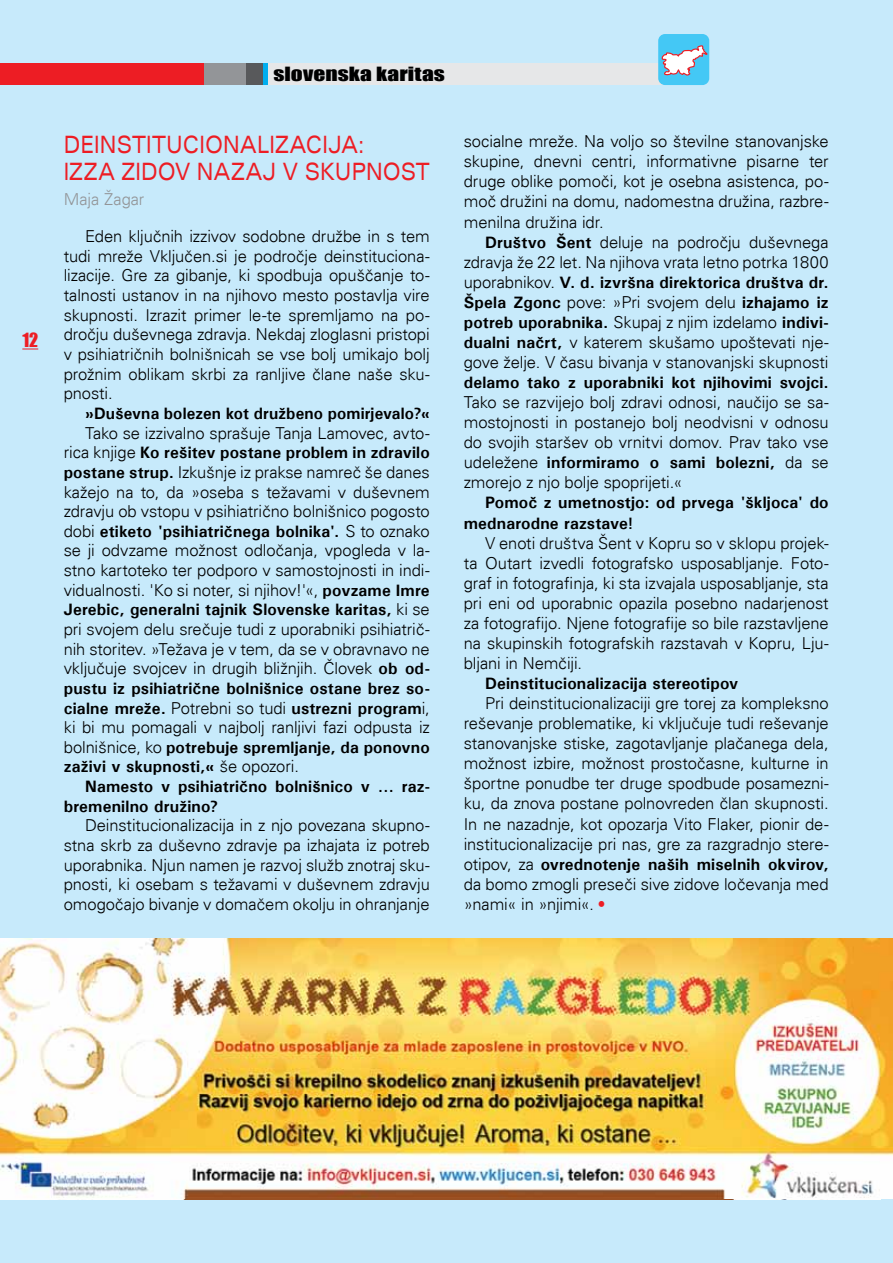
<style>
.page{position:relative;width:893px;height:1263px;background:#c7eafb}
.page>*{position:absolute;margin:0;border:0;box-sizing:border-box;transform-origin:0 0}
.t1{font:expanded 24px/27.2px "Univers";letter-spacing:.005em;color:#ed1d24;scale:.78 1}
.t2{font:18px "Impact";letter-spacing:.005em;color:#000;scale:1.3 1}
.t3{font:18px "Impact";color:#ed1d24}
.t4{font:300 16.5px/20.1px "Univers";letter-spacing:-.005em;color:#000;text-align:justify}
.t5{font:700 16.5px/19.6px "Univers";letter-spacing:.01em;color:#000}
.t6{font:300 16.5px "Univers";color:#939598}
.s1{font-weight:700}
.s2{color:#ed1d24}
</style>
<div class="page">
<svg style="left:22px;top:348px;width:16px;height:2px"></svg>
<div style="left:0;top:64px;width:671px;height:21px;background:#e6e7e8"></div>
<div style="left:0;top:64px;width:263px;height:21px;background:#58595b"></div>
<div style="left:0;top:64px;width:246px;height:21px;background:#939598"></div>
<div style="left:0;top:64px;width:203px;height:21px;background:#ed1d24"></div>
<div style="left:658px;top:34px;width:51px;height:51px;background:#44c8f5;border-radius:7px"></div>
<svg style="left:661px;top:45px;width:47px;height:31px"></svg>
<img style="left:0;top:939px;width:893px;height:259px">
<p class="t3" style="left:22px;top:326px;width:17px">12</p>
<p class="t2" style="left:273px;top:60px;width:133px">slovenska karitas</p>
<h1 class="t1" style="left:64px;top:131px;width:471px">DEINSTITUCIONALIZACIJA:<br>IZZA ZIDOV NAZAJ V SKUPNOST</h1>
<p class="t6" style="left:64px;top:190px;width:82px">Maja Žagar</p>
<p class="t4" style="left:64px;top:226px;width:368px;line-height:19.6px;text-indent:21px">Eden ključnih izzivov sodobne družbe in s tem tudi mreže Vključen.si je področje deinstituciona&shy;lizacije. Gre za gibanje, ki spodbuja opuščanje to&shy;talnosti ustanov in na njihovo mesto postavlja vire skupnosti. Izrazit primer le-te spremljamo na po&shy;dročju duševnega zdravja. Nekdaj zloglasni pristopi v psihiatričnih bolnišnicah se vse bolj umikajo bolj prožnim oblikam skrbi za ranljive člane naše sku&shy;pnosti.</p>
<p class="t5" style="left:85px;top:403px;width:346px">»Duševna bolezen kot družbeno pomirjevalo?«</p>
<p class="t4" style="left:64px;top:423px;width:368px;line-height:19.6px;text-indent:21px">Tako se izzivalno sprašuje Tanja Lamovec, avto&shy;rica knjige <span class="s1">Ko rešitev postane problem in zdravilo postane strup.</span> Izkušnje iz prakse namreč še danes kažejo na to, da »oseba s težavami v duševnem zdravju ob vstopu v psihiatrično bolnišnico pogosto dobi <span class="s1">etiketo 'psihiatričnega bolnika'.</span> S to oznako se ji odvzame možnost odločanja, vpogleda v la&shy;stno kartoteko ter podporo v samostojnosti in indi&shy;vidualnosti. 'Ko si noter, si njihov!'«, <span class="s1">povzame Imre Jerebic, generalni tajnik Slovenske karitas,</span> ki se pri svojem delu srečuje tudi z uporabniki psihiatrič&shy;nih storitev. »Težava je v tem, da se v obravnavo ne vključuje svojcev in drugih bližnjih. Človek <span class="s1">ob od&shy;pustu iz psihiatrične bolnišnice ostane brez so&shy;cialne mreže.</span> Potrebni so tudi <span class="s1">ustrezni program</span>i, ki bi mu pomagali v najbolj ranljivi fazi odpusta iz bolnišnice, ko <span class="s1">potrebuje spremljanje, da ponovno zaživi v skupnosti,«</span> še opozori.</p>
<p class="t5" style="left:64px;top:776px;width:368px;text-indent:21px">Namesto v psihiatrično bolnišnico v … raz&shy;bremenilno družino?</p>
<p class="t4" style="left:64px;top:816px;width:368px;line-height:19.6px;text-indent:21px">Deinstitucionalizacija in z njo povezana skupno&shy;stna skrb za duševno zdravje pa izhajata iz potreb uporabnika. Njun namen je razvoj služb znotraj sku&shy;pnosti, ki osebam s težavami v duševnem zdravju omogočajo bivanje v domačem okolju in ohranjanje</p>
<p class="t4" style="left:464px;top:131px;width:366px">socialne mreže. Na voljo so številne stanovanjske skupine, dnevni centri, informativne pisarne ter druge oblike pomoči, kot je osebna asistenca, po&shy;moč družini na domu, nadomestna družina, razbre&shy;menilna družina idr.</p>
<p class="t4" style="left:464px;top:232px;width:366px;text-indent:21px"><span class="s1">Društvo Šent</span> deluje na področju duševnega zdravja že 22 let. Na njihova vrata letno potrka 1800 uporabnikov. <span class="s1">V. d. izvršna direktorica društva dr.<br>Špela Zgonc</span> pove: »Pri svojem delu <span class="s1">izhajamo iz potreb uporabnika.</span> Skupaj z njim izdelamo <span class="s1">indivi&shy;dualni načrt,</span> v katerem skušamo upoštevati nje&shy;gove želje. V času bivanja v stanovanjski skupnosti</p>
<p class="t5" style="left:464px;top:372px;width:366px">delamo tako z uporabniki kot njihovimi svojci.</p>
<p class="t4" style="left:464px;top:392px;width:366px">Tako se razvijejo bolj zdravi odnosi, naučijo se sa&shy;mostojnosti in postanejo bolj neodvisni v odnosu do svojih staršev ob vrnitvi domov. Prav tako vse udeležene <span class="s1">informiramo o sami bolezni,</span> da se zmorejo z njo bolje spoprijeti.«</p>
<p class="t5" style="left:464px;top:492px;width:366px;line-height:20.1px;text-indent:21px">Pomoč z umetnostjo: od prvega 'škljoca' do mednarodne razstave!</p>
<p class="t4" style="left:464px;top:533px;width:366px;text-indent:21px">V enoti društva Šent v Kopru so v sklopu projek&shy;ta Outart izvedli fotografsko usposabljanje. Foto&shy;graf in fotografinja, ki sta izvajala usposabljanje, sta pri eni od uporabnic opazila posebno nadarjenost za fotografijo. Njene fotografije so bile razstavljene na skupinskih fotografskih razstavah v Kopru, Lju&shy;bljani in Nemčiji.</p>
<p class="t5" style="left:485px;top:673px;width:255px">Deinstitucionalizacija stereotipov</p>
<p class="t4" style="left:464px;top:693px;width:366px;text-indent:21px">Pri deinstitucionalizaciji gre torej za kompleksno reševanje problematike, ki vključuje tudi reševanje stanovanjske stiske, zagotavljanje plačanega dela, možnost izbire, možnost prostočasne, kulturne in športne ponudbe ter druge spodbude posamezni&shy;ku, da znova postane polnovreden član skupnosti.<br>In ne nazadnje, kot opozarja Vito Flaker, pionir de&shy;institucionalizacije pri nas, gre za razgradnjo stere&shy;otipov, za <span class="s1">ovrednotenje naših miselnih okvirov, </span>da bomo zmogli preseči sive zidove ločevanja med »nami« in »njimi«. <span class="s2">•</span></p>
</div>
